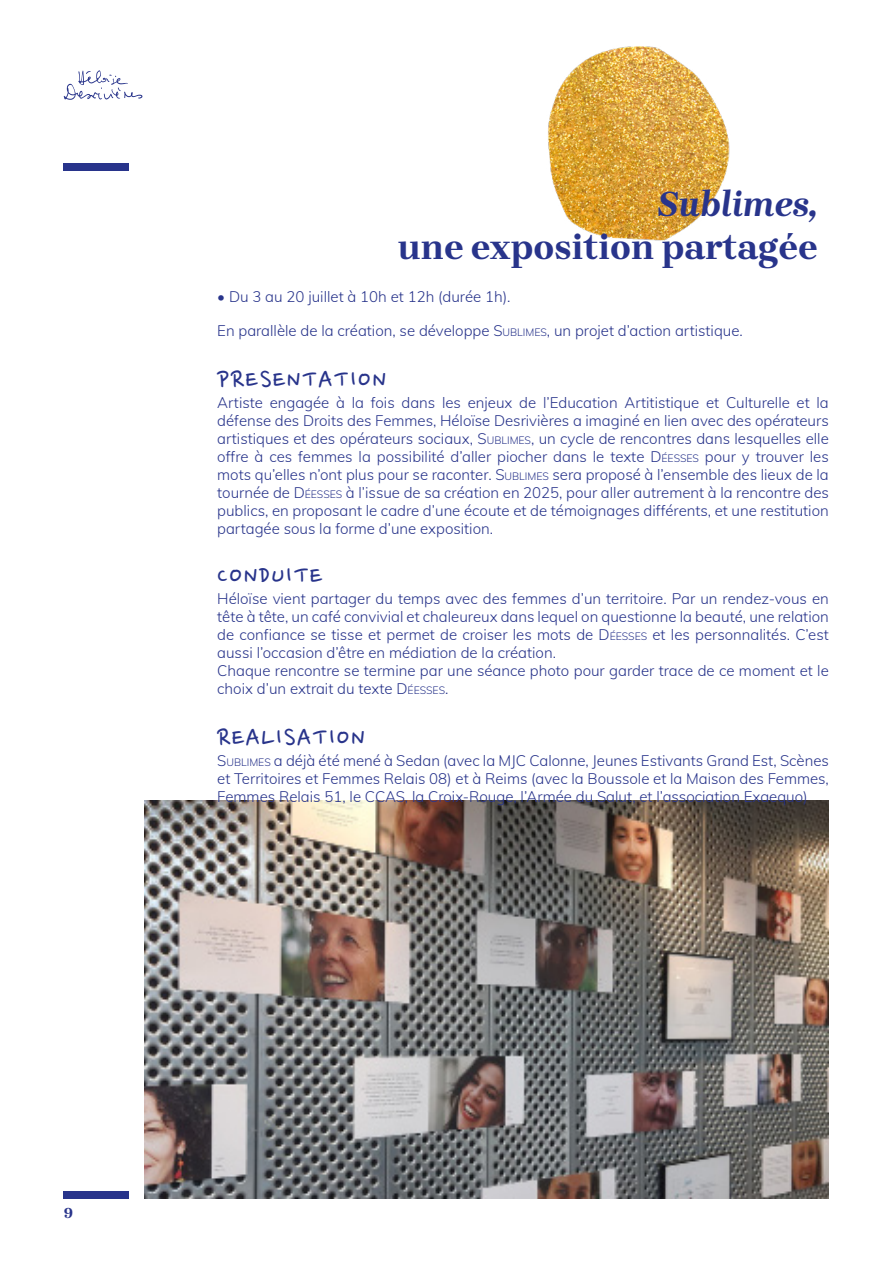
<style>
.page{position:relative;width:893px;height:1263px;background:#fff}
.page>*{position:absolute;margin:0;border:0;box-sizing:border-box;transform-origin:0 0}
.t1{font:700 36px "Brygada 1918";color:#28348b}
.t2{font:italic 700 36px "Brygada 1918";color:#28348b}
.t3{font:30px "Nanum Pen";letter-spacing:.05em;color:#28348b}
.t4{font:300 15px/18px "Mulish";color:#28348b;text-align:justify}
.t5{font:700 15px "Brygada 1918";color:#28348b}
.s1{font-style:inherit}
.s2{font-size:10.5px}
</style>
<div class="page">
<svg style="left:64px;top:70px;width:79px;height:30px"></svg>
<div style="left:64px;top:1192px;width:65px;height:7px;background:#28348b"></div>
<div style="left:64px;top:164px;width:65px;height:7px;background:#28348b"></div>
<img style="left:548px;top:46px;width:182px;height:195px">
<img style="left:145px;top:801px;width:684px;height:397px">
<h1 class="t2" style="left:657px;top:178px;width:162px">Sublimes,</h1>
<h1 class="t1" style="left:398px;top:221px;width:421px">une exposition partagée</h1>
<p class="t4" style="left:217px;top:287px;width:295px">• Du 3 au 20 juillet à 10h et 12h (durée 1h).</p>
<p class="t4" style="left:217px;top:321px;width:527px">En parallèle de la création, se développe <span class="s1">S</span><span class="s2">UBLIMES</span>, un projet d’action artistique.</p>
<h2 class="t3" style="left:217px;top:366px;width:171px">PRESENTATION</h2>
<p class="t4" style="left:217px;top:393px;width:613px">Artiste engagée à la fois dans les enjeux de l’Education Artitistique et Culturelle et la défense des Droits des Femmes, Héloïse Desrivières a imaginé en lien avec des opérateurs artistiques et des opérateurs sociaux, <span class="s1">S</span><span class="s2">UBLIMES</span>, un cycle de rencontres dans lesquelles elle offre à ces femmes la possibilité d’aller piocher dans le texte <span class="s1">D</span><span class="s2">ÉESSES</span> pour y trouver les mots qu’elles n’ont plus pour se raconter. <span class="s1">S</span><span class="s2">UBLIMES</span> sera proposé à l’ensemble des lieux de la tournée de <span class="s1">D</span><span class="s2">ÉESSES</span> à l’issue de sa création en 2025, pour aller autrement à la rencontre des publics, en proposant le cadre d’une écoute et de témoignages différents, et une restitution partagée sous la forme d’une exposition.</p>
<h2 class="t3" style="left:217px;top:562px;width:107px">CONDUITE</h2>
<p class="t4" style="left:217px;top:589px;width:613px;text-align:left">Héloïse vient partager du temps avec des femmes d’un territoire. Par un rendez-vous en tête à tête, un café convivial et chaleureux dans lequel on questionne la beauté, une relation de confiance se tisse et permet de croiser les mots de <span class="s1">D</span><span class="s2">ÉESSES</span> et les personnalités. C’est aussi l’occasion d’être en médiation de la création.<br>Chaque rencontre se termine par une séance photo pour garder trace de ce moment et le choix d’un extrait du texte <span class="s1">D</span><span class="s2">ÉESSES</span>.</p>
<h2 class="t3" style="left:217px;top:724px;width:149px">REALISATION</h2>
<p class="t4" style="left:217px;top:751px;width:613px"><span class="s1">S</span><span class="s2">UBLIMES</span> a déjà été mené à Sedan (avec la MJC Calonne, Jeunes Estivants Grand Est, Scènes et Territoires et Femmes Relais 08) et à Reims (avec la Boussole et la Maison des Femmes, Femmes Relais 51, le CCAS, la Croix-Rouge, l’Armée du Salut, et l’association Exaequo)</p>
<p class="t5" style="left:64px;top:1202px;width:11px">9</p>
</div>
